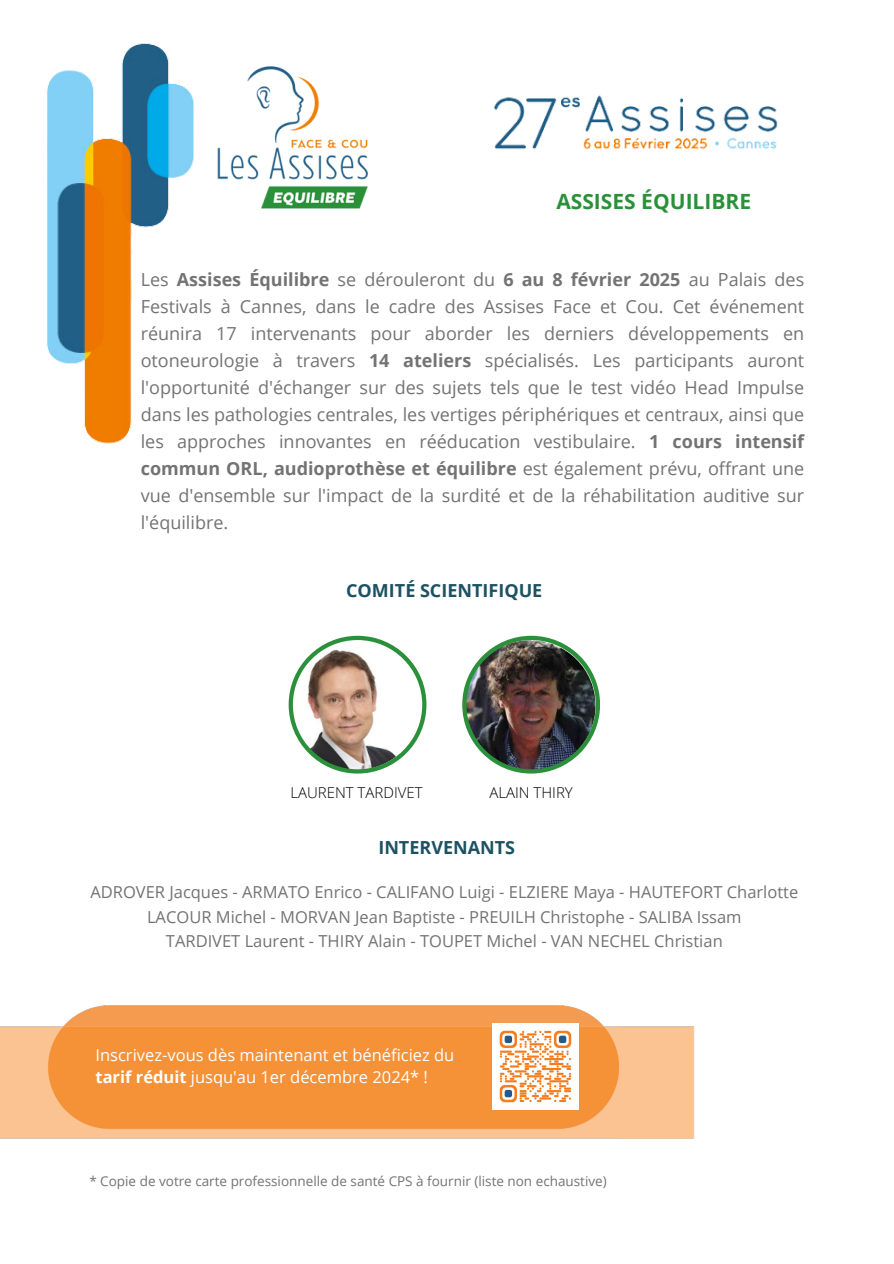
<style>
.page{position:relative;width:894px;height:1264px;background:#fff}
.page>*{position:absolute;margin:0;border:0;box-sizing:border-box;transform-origin:0 0}
.t1{font:700 21px "Open Sans";color:#2a9039}
.t2{font:18px/27px "Open Sans";color:#737373;text-align:justify}
.t3{font:700 18px "Open Sans";color:#1c5263}
.t4{font:16.5px/24.8px "Open Sans";color:#737373;text-align:center}
.t5{font:16.5px/22.5px "Open Sans";color:#fff}
.t6{font:300 15px "Open Sans";color:#000}
.t7{font:13.5px "Open Sans";color:#737373}
.s1{font-weight:700}
</style>
<div class="page">
<img style="left:47px;top:43px;width:147px;height:401px">
<img style="left:494px;top:95px;width:284px;height:55px">
<img style="left:462px;top:635px;width:137px;height:138px">
<svg style="left:288px;top:635px;width:138px;height:138px"></svg>
<img style="left:217px;top:66px;width:151px;height:143px">
<img style="left:0;top:1005px;width:695px;height:134px">
<img style="left:492px;top:1023px;width:86px;height:86px">
<h3 class="t1" style="left:556px;top:187px;width:196px">ASSISES ÉQUILIBRE</h3>
<p class="t2" style="left:141px;top:266px;width:664px">Les <span class="s1">Assises Équilibre</span> se dérouleront du <span class="s1">6 au 8 février 2025</span> au Palais des Festivals à Cannes, dans le cadre des Assises Face et Cou. Cet événement réunira 17 intervenants pour aborder les derniers développements en otoneurologie à travers <span class="s1">14 ateliers</span> spécialisés. Les participants auront l'opportunité d'échanger sur des sujets tels que le test vidéo Head Impulse dans les pathologies centrales, les vertiges périphériques et centraux, ainsi que les approches innovantes en rééducation vestibulaire. <span class="s1">1 cours intensif commun ORL, audioprothèse et équilibre</span> est également prévu, offrant une vue d'ensemble sur l'impact de la surdité et de la réhabilitation auditive sur l'équilibre.</p>
<h2 class="t3" style="left:346px;top:577px;width:198px">COMITÉ SCIENTIFIQUE</h2>
<p class="t6" style="left:290px;top:781px;width:134px">LAURENT TARDIVET</p>
<h4 class="t6" style="left:489px;top:782px;width:85px">ALAIN THIRY</h4>
<p class="t3" style="left:378px;top:835px;width:138px">INTERVENANTS</p>
<p class="t4" style="left:90px;top:879px;width:709px">ADROVER Jacques - ARMATO Enrico - CALIFANO Luigi - ELZIERE Maya - HAUTEFORT Charlotte<br>LACOUR Michel - MORVAN Jean Baptiste - PREUILH Christophe - SALIBA Issam<br>TARDIVET Laurent - THIRY Alain - TOUPET Michel - VAN NECHEL Christian</p>
<h3 class="t5" style="left:95px;top:1042px;width:360px">Inscrivez-vous dès maintenant et bénéficiez du <span class="s1">tarif réduit</span> jusqu'au 1er décembre 2024* !</h3>
<p class="t7" style="left:89px;top:1171px;width:519px">* Copie de votre carte professionnelle de santé CPS à fournir (liste non echaustive)</p>
</div>
